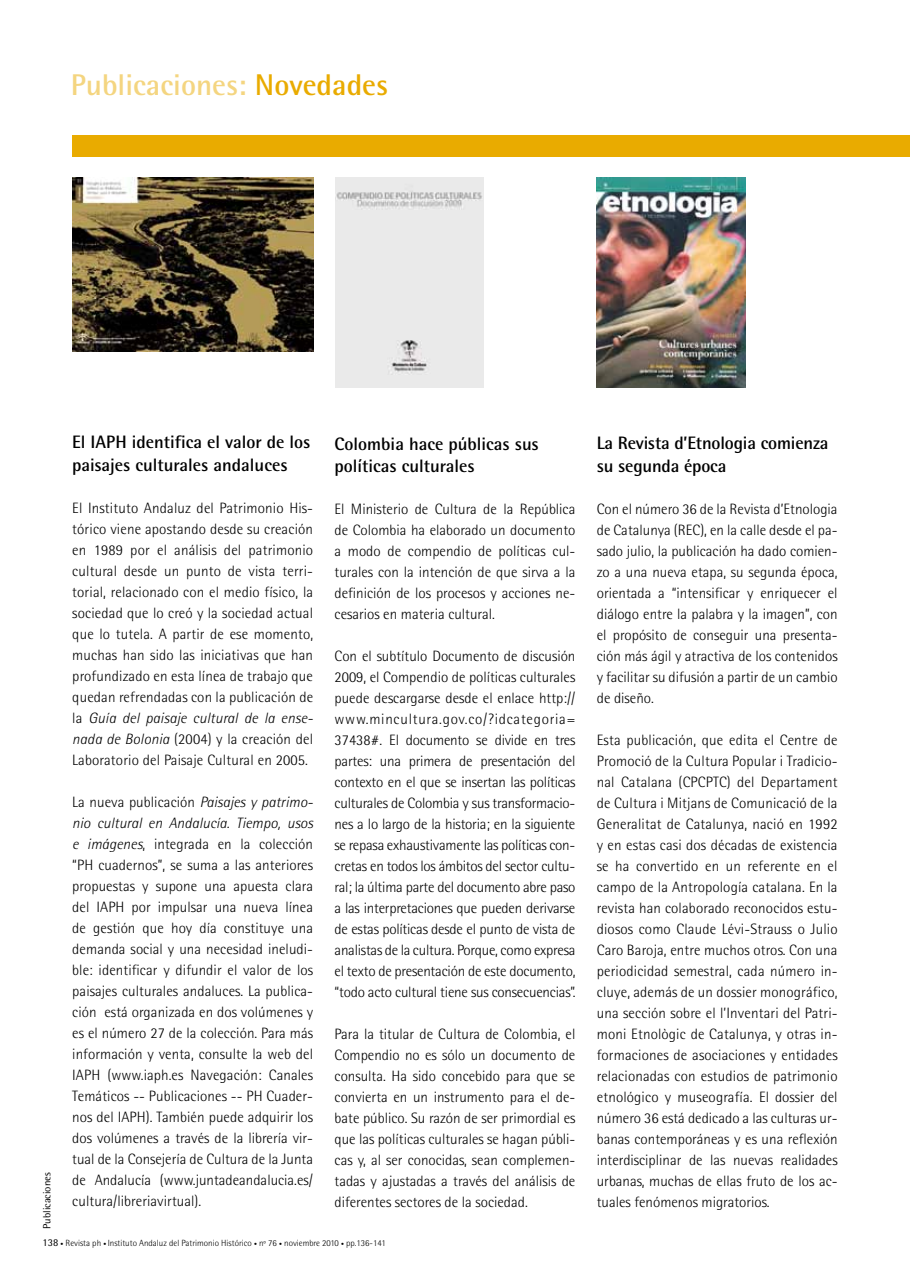
<style>
.page{position:relative;width:910px;height:1280px;background:#fff}
.page>*{position:absolute;margin:0;border:0;box-sizing:border-box;transform-origin:0 0}
.t1{font:700 30px "Rotis Semi Sans";color:#f4d580}
.t2{font:700 18px/22.5px "Rotis Semi Sans";color:#000}
.t3{font:300 15px/21px "Rotis Semi Sans";color:#000;text-align:justify}
.t4{font:10.5px "Rotis Semi Sans";color:#000}
.t5{font:300 9px "Rotis Semi Sans";color:#000}
.s1{color:#e9ab00}
.s2{font-style:italic}
.s3{font-weight:400;font-size:10.5px}
.s4{font-size:6px}
</style>
<div class="page">
<div style="left:72px;top:135px;width:829px;height:21px;background:#e9ab00"></div>
<div style="left:901px;top:135px;width:9px;height:21px;background:#e9ab00"></div>
<img style="left:72px;top:177px;width:241px;height:175px">
<div style="left:336px;top:177px;width:148px;height:210px;background:#eaeaea"></div>
<img style="left:597px;top:177px;width:149px;height:210px">
<h1 class="t1" style="left:71px;top:66px;width:319px">Publicaciones: <span class="s1">Novedades</span></h1>
<p class="t4" style="left:41px;top:1229px;width:58px;rotate:-90deg">Publicaciones</p>
<p class="t2" style="left:72px;top:431px;width:240px">El IAPH identifica el valor de los paisajes culturales andaluces</p>
<p class="t3" style="left:72px;top:497px;width:242px">El Instituto Andaluz del Patrimonio His&shy;tórico viene apostando desde su creación en 1989 por el análisis del patrimonio cultural desde un punto de vista terri&shy;torial, relacionado con el medio físico, la sociedad que lo creó y la sociedad actual que lo tutela. A partir de ese momento, muchas han sido las iniciativas que han profundizado en esta línea de trabajo que quedan refrendadas con la publicación de la <span class="s2">Guía del paisaje cultural de la ense&shy;nada de Bolonia</span> (2004) y la creación del Laboratorio del Paisaje Cultural en 2005.</p>
<p class="t3" style="left:72px;top:791px;width:242px">La nueva publicación <span class="s2">Paisajes y patrimo&shy;nio cultural en Andalucía. Tiempo, usos e imágenes</span>, integrada en la colección “PH cuadernos”, se suma a las anteriores propuestas y supone una apuesta clara del IAPH por impulsar una nueva línea de gestión que hoy día constituye una demanda social y una necesidad ineludi&shy;ble: identificar y difundir el valor de los paisajes culturales andaluces. La publica&shy;ción está organizada en dos volúmenes y es el número 27 de la colección. Para más información y venta, consulte la web del IAPH (www.iaph.es Navegación: Canales Temáticos -- Publicaciones -- PH Cuader&shy;nos del IAPH). También puede adquirir los dos volúmenes a través de la librería vir&shy;tual de la Consejería de Cultura de la Junta de Andalucía (www.juntadeandalucia.es/ cultura/libreriavirtual).</p>
<p class="t2" style="left:335px;top:432px;width:206px">Colombia hace públicas sus políticas culturales</p>
<p class="t3" style="left:335px;top:499px;width:242px">El Ministerio de Cultura de la República de Colombia ha elaborado un documento a modo de compendio de políticas cul&shy;turales con la intención de que sirva a la definición de los procesos y acciones ne&shy;cesarios en materia cultural.</p>
<p class="t3" style="left:335px;top:646px;width:242px">Con el subtítulo Documento de discusión 2009, el Compendio de políticas culturales puede descargarse desde el enlace http:// www.mincultura.gov.co/?idcategoria= 37438#. El documento se divide en tres partes: una primera de presentación del contexto en el que se insertan las políticas culturales de Colombia y sus transformacio&shy;nes a lo largo de la historia; en la siguiente se repasa exhaustivamente las políticas con&shy;cretas en todos los ámbitos del sector cultu&shy;ral; la última parte del documento abre paso a las interpretaciones que pueden derivarse de estas políticas desde el punto de vista de analistas de la cultura. Porque, como expresa el texto de presentación de este documento, “todo acto cultural tiene sus consecuencias”.</p>
<p class="t3" style="left:335px;top:1024px;width:242px">Para la titular de Cultura de Colombia, el Compendio no es sólo un documento de consulta. Ha sido concebido para que se convierta en un instrumento para el de&shy;bate público. Su razón de ser primordial es que las políticas culturales se hagan públi&shy;cas y, al ser conocidas, sean complemen&shy;tadas y ajustadas a través del análisis de diferentes sectores de la sociedad.</p>
<p class="t5" style="left:43px;top:1238px;width:345px"><span class="s3">138</span> <span class="s4">•</span> Revista ph <span class="s4">•</span> Instituto Andaluz del Patrimonio Histórico <span class="s4">•</span> nº 76 <span class="s4">•</span> noviembre 2010 <span class="s4">•</span> pp.136-141</p>
<p class="t2" style="left:597px;top:432px;width:233px">La Revista d’Etnologia comienza su segunda época</p>
<p class="t3" style="left:597px;top:498px;width:242px">Con el número 36 de la Revista d’Etnologia de Catalunya (REC), en la calle desde el pa&shy;sado julio, la publicación ha dado comien&shy;zo a una nueva etapa, su segunda época, orientada a “intensificar y enriquecer el diálogo entre la palabra y la imagen”, con el propósito de conseguir una presenta&shy;ción más ágil y atractiva de los contenidos y facilitar su difusión a partir de un cambio de diseño.</p>
<p class="t3" style="left:597px;top:729px;width:242px">Esta publicación, que edita el Centre de Promoció de la Cultura Popular i Tradicio&shy;nal Catalana (CPCPTC) del Departament de Cultura i Mitjans de Comunicació de la Generalitat de Catalunya, nació en 1992 y en estas casi dos décadas de existencia se ha convertido en un referente en el campo de la Antropología catalana. En la revista han colaborado reconocidos estu&shy;diosos como Claude Lévi-Strauss o Julio Caro Baroja, entre muchos otros. Con una periodicidad semestral, cada número in&shy;cluye, además de un dossier monográfico, una sección sobre el l’Inventari del Patri&shy;moni Etnològic de Catalunya, y otras in&shy;formaciones de asociaciones y entidades relacionadas con estudios de patrimonio etnológico y museografía. El dossier del número 36 está dedicado a las culturas ur&shy;banas contemporáneas y es una reflexión interdisciplinar de las nuevas realidades urbanas, muchas de ellas fruto de los ac&shy;tuales fenómenos migratorios.</p>
</div>
